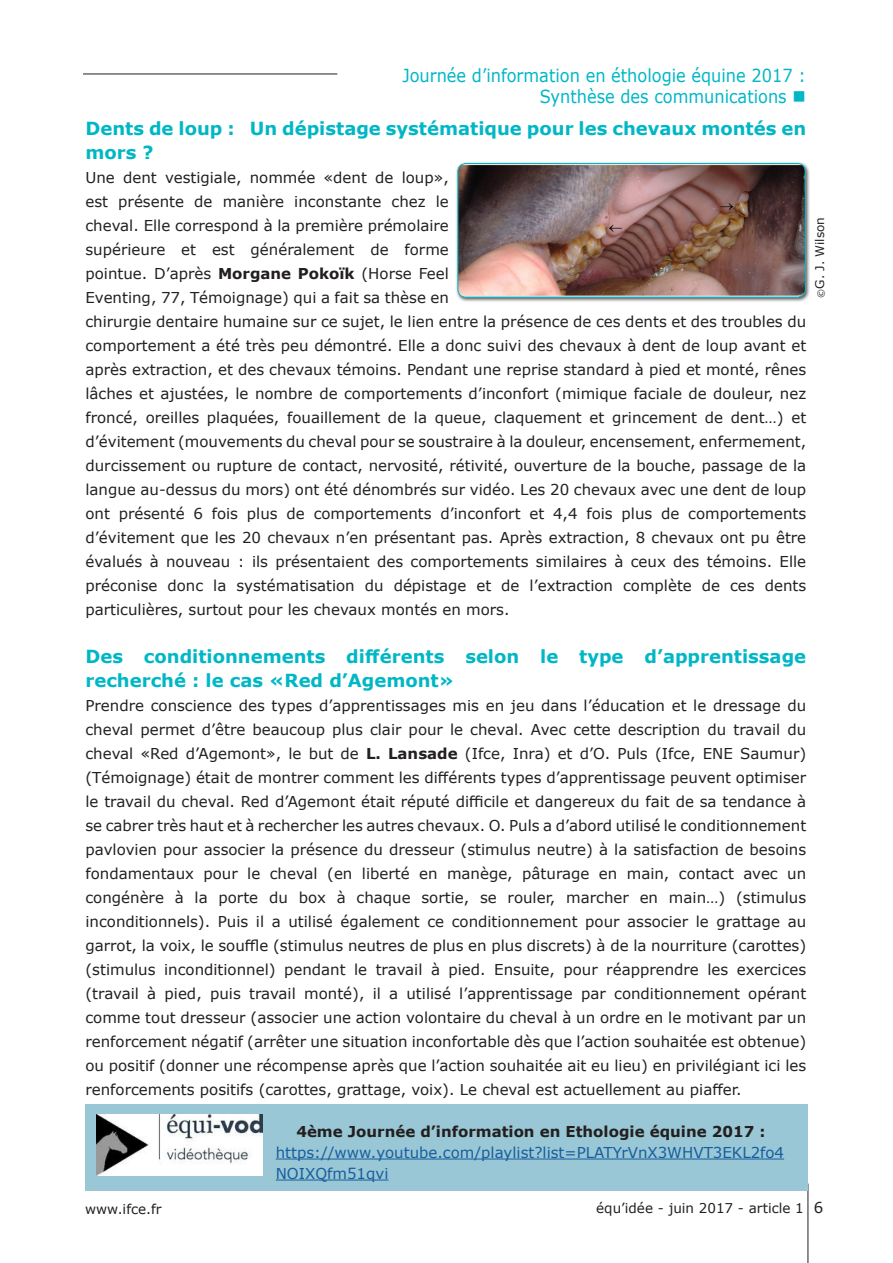
<style>
.page{position:relative;width:893px;height:1263px;background:#fff}
.page>*{position:absolute;margin:0;border:0;box-sizing:border-box;transform-origin:0 0}
.t1{font:700 18px/24px "Verdana";color:#00b7c5}
.t2{font:18px/21px "Verdana";color:#00b7c5;text-align:right;scale:.9 1}
.t3{font:15px/24px "Verdana";color:#231f20}
.t4{font:15px/21px "Verdana";color:#175d9e}
.t5{font:700 15px "Verdana";color:#231f20}
.t6{font:13.5px "Verdana";color:#231f20}
.t7{font:12px "Verdana";color:#231f20}
.s1{font-weight:700}
.s2{font-size:9px}
.s3{font-size:15px}
</style>
<div class="page">
<svg style="left:807px;top:1183px;width:2px;height:80px"></svg>
<hr style="left:83px;top:74px;width:254px;height:1px;background:#231f20">
<div style="left:455px;top:161px;width:356px;height:141px;background:#231f20;opacity:.75"></div>
<img style="left:458px;top:165px;width:347px;height:131px">
<div style="left:457px;top:163px;width:349px;height:135px;border:1px solid #00b7c5;border-radius:8px"></div>
<div style="left:85px;top:1104px;width:722px;height:87px;background:#99c7d5"></div>
<hr style="left:276px;top:1158px;width:508px;height:1px;background:#175d9e">
<hr style="left:276px;top:1179px;width:112px;height:1px;background:#175d9e">
<img style="left:97px;top:1114px;width:166px;height:61px">
<p class="t2" style="left:402px;top:65px;width:450px">Journée d’information en éthologie équine 2017 :<br>Synthèse des communications ■</p>
<p class="t1" style="left:85px;top:116px;width:722px">Dents de loup : Un dépistage systématique pour les chevaux montés en mors ?</p>
<p class="t3" style="left:85px;top:165px;width:722px">Une dent vestigiale, nommée «dent de loup»,<br>est présente de manière inconstante chez le<br>cheval. Elle correspond à la première prémolaire<br>supérieure et est généralement de forme<br>pointue. D’après <span class="s1">Morgane Pokoïk</span> (Horse Feel<br>Eventing, 77, Témoignage) qui a fait sa thèse en<br>chirurgie dentaire humaine sur ce sujet, le lien entre la présence de ces dents et des troubles du comportement a été très peu démontré. Elle a donc suivi des chevaux à dent de loup avant et après extraction, et des chevaux témoins. Pendant une reprise standard à pied et monté, rênes lâches et ajustées, le nombre de comportements d’inconfort (mimique faciale de douleur, nez froncé, oreilles plaquées, fouaillement de la queue, claquement et grincement de dent…) et d’évitement (mouvements du cheval pour se soustraire à la douleur, encensement, enfermement, durcissement ou rupture de contact, nervosité, rétivité, ouverture de la bouche, passage de la langue au-dessus du mors) ont été dénombrés sur vidéo. Les 20 chevaux avec une dent de loup ont présenté 6 fois plus de comportements d’inconfort et 4,4 fois plus de comportements d’évitement que les 20 chevaux n’en présentant pas. Après extraction, 8 chevaux ont pu être évalués à nouveau : ils présentaient des comportements similaires à ceux des témoins. Elle préconise donc la systématisation du dépistage et de l’extraction complète de ces dents particulières, surtout pour les chevaux montés en mors.</p>
<p class="t1" style="left:85px;top:644px;width:722px">Des conditionnements différents selon le type d’apprentissage recherché : le cas «Red d’Agemont»</p>
<p class="t3" style="left:85px;top:693px;width:722px;text-align:justify">Prendre conscience des types d’apprentissages mis en jeu dans l’éducation et le dressage du cheval permet d’être beaucoup plus clair pour le cheval. Avec cette description du travail du cheval «Red d’Agemont», le but de <span class="s1">L. Lansade</span> (Ifce, Inra) et d’O. Puls (Ifce, ENE Saumur) (Témoignage) était de montrer comment les différents types d’apprentissage peuvent optimiser le travail du cheval. Red d’Agemont était réputé difficile et dangereux du fait de sa tendance à se cabrer très haut et à rechercher les autres chevaux. O. Puls a d’abord utilisé le conditionnement pavlovien pour associer la présence du dresseur (stimulus neutre) à la satisfaction de besoins fondamentaux pour le cheval (en liberté en manège, pâturage en main, contact avec un congénère à la porte du box à chaque sortie, se rouler, marcher en main…) (stimulus inconditionnels). Puis il a utilisé également ce conditionnement pour associer le grattage au garrot, la voix, le souffle (stimulus neutres de plus en plus discrets) à de la nourriture (carottes) (stimulus inconditionnel) pendant le travail à pied. Ensuite, pour réapprendre les exercices (travail à pied, puis travail monté), il a utilisé l’apprentissage par conditionnement opérant comme tout dresseur (associer une action volontaire du cheval à un ordre en le motivant par un renforcement négatif (arrêter une situation inconfortable dès que l’action souhaitée est obtenue) ou positif (donner une récompense après que l’action souhaitée ait eu lieu) en privilégiant ici les renforcements positifs (carottes, grattage, voix). Le cheval est actuellement au piaffer.</p>
<p class="t7" style="left:812px;top:298px;width:82px;rotate:-90deg"><span class="s2">©</span>G. J. Wilson</p>
<p class="t5" style="left:296px;top:1120px;width:471px">4ème Journée d’information en Ethologie équine 2017 :</p>
<p class="t4" style="left:276px;top:1141px;width:510px">https://www.youtube.com/playlist?list=PLATYrVnX3WHVT3EKL2fo4<br>NOIXQfm51qvi</p>
<p class="t6" style="left:85px;top:1200px;width:78px">www.ifce.fr</p>
<p class="t6" style="left:596px;top:1199px;width:229px">équ’idée - juin 2017 - article 1 <span class="s3">6</span></p>
</div>
